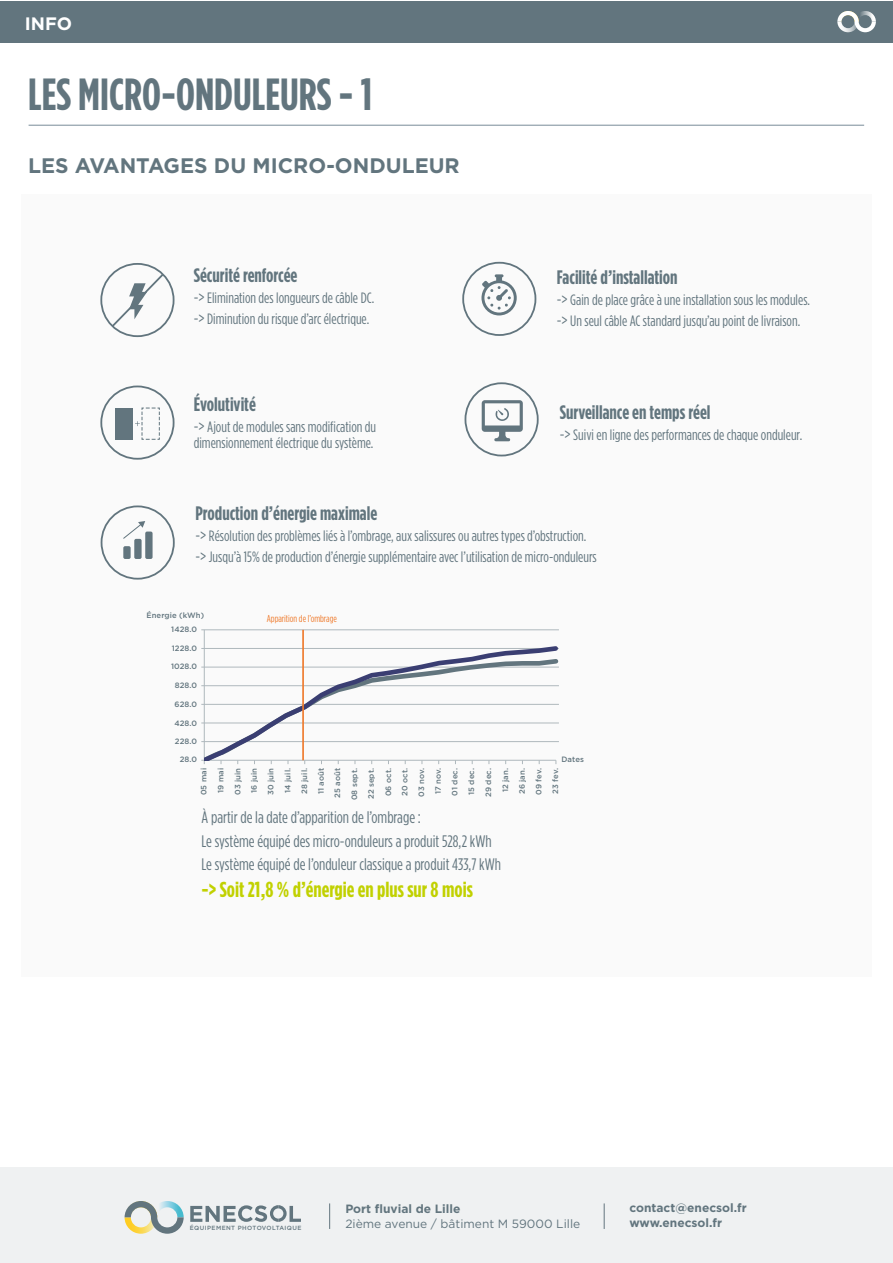
<style>
.page{position:relative;width:893px;height:1263px;background:#fff}
.page>*{position:absolute;margin:0;border:0;box-sizing:border-box;transform-origin:0 0}
.t1{font:700 condensed 45px "Gotham HTF";color:#62757e}
.t2{font:700 condensed 21.6px "Gotham HTF";color:#c1d100}
.t3{font:700 21px "Gotham HTF";color:#62757e}
.t4{font:700 condensed 19.5px "Gotham HTF";color:#62757e}
.t5{font:700 18px "Gotham HTF";color:#fff}
.t6{font:condensed 16.65px/23.4px "Gotham HTF";color:#62757e}
.t7{font:condensed 15px/21px "Gotham HTF";color:#62757e}
.t8{font:700 12px/15px "Gotham HTF";color:#62757e}
.t9{font:12px "Gotham HTF";color:#62757e}
.t10{font:condensed 10.05px "Gotham HTF";color:#ef7b2d}
.t11{font:500 7.8px/16.6px "Gotham HTF";letter-spacing:.01em;color:#62757e;text-align:right}
.t12{font:500 6px "Gotham HTF";letter-spacing:.07em;color:#62757e}
.s1{font-size:16.5px}
</style>
<div class="page">
<div style="left:21px;top:194px;width:851px;height:783px;background:#fafafa"></div>
<hr style="left:29px;top:125px;width:835px;height:1px;background:#798c99">
<div style="left:0;top:1168px;width:893px;height:95px;background:#eff1f2"></div>
<svg style="left:125px;top:1201px;width:59px;height:33px"></svg>
<svg style="left:190px;top:1205px;width:111px;height:17px"></svg>
<svg style="left:329px;top:1203px;width:1px;height:26px"></svg>
<svg style="left:604px;top:1203px;width:1px;height:26px"></svg>
<div style="left:100px;top:263px;width:74px;height:74px;border:2px solid #62757e;border-radius:50%"></div>
<svg style="left:110px;top:272px;width:55px;height:57px"></svg>
<div style="left:465px;top:382px;width:74px;height:74px;border:2px solid #62757e;border-radius:50%"></div>
<svg style="left:482px;top:400px;width:41px;height:41px"></svg>
<div style="left:462px;top:262px;width:74px;height:74px;border:2px solid #62757e;border-radius:50%"></div>
<svg style="left:481px;top:274px;width:36px;height:41px"></svg>
<div style="left:100px;top:385px;width:74px;height:75px;border:2px solid #62757e;border-radius:50%"></div>
<div style="left:116px;top:408px;width:17px;height:31px;background:#62757e"></div>
<svg style="left:135px;top:407px;width:25px;height:33px"></svg>
<div style="left:101px;top:505px;width:74px;height:75px;border:2px solid #62757e;border-radius:50%"></div>
<div style="left:123px;top:546px;width:8px;height:13px;background:#62757e;border-radius:2px"></div>
<div style="left:134px;top:539px;width:8px;height:20px;background:#62757e;border-radius:2px"></div>
<div style="left:145px;top:531px;width:8px;height:28px;background:#62757e;border-radius:2px"></div>
<svg style="left:123px;top:521px;width:22px;height:19px"></svg>
<svg style="left:203px;top:630px;width:354px;height:13px"></svg>
<hr style="left:201px;top:629px;width:358px;height:1px;background:#62757e">
<svg style="left:201px;top:643px;width:358px;height:121px"></svg>
<hr style="left:302px;top:630px;width:2px;height:130px;background:#ef7b2d">
<div style="left:0;top:1px;width:893px;height:41px;background:#62757e"></div>
<svg style="left:837px;top:11px;width:39px;height:21px"></svg>
<p class="t5" style="left:25px;top:13px;width:49px">INFO</p>
<h1 class="t1" style="left:28px;top:69px;width:346px">LES MICRO-ONDULEURS - 1</h1>
<h3 class="t3" style="left:28px;top:153px;width:433px">LES AVANTAGES DU MICRO-ONDULEUR</h3>
<h3 class="t4" style="left:194px;top:264px;width:105px">Sécurité renforcée</h3>
<p class="t7" style="left:194px;top:287px;width:182px"><span class="s1">-&gt;</span> Elimination des longueurs de câble DC. <span class="s1">-&gt;</span> Diminution du risque d’arc électrique.</p>
<h3 class="t4" style="left:194px;top:393px;width:64px">Évolutivité</h3>
<p class="t7" style="left:194px;top:418px;width:184px;line-height:16.5px"><span class="s1">-&gt;</span> Ajout de modules sans modification du dimensionnement électrique du système.</p>
<h3 class="t4" style="left:557px;top:266px;width:122px">Facilité d’installation</h3>
<p class="t7" style="left:557px;top:289px;width:255px"><span class="s1">-&gt;</span> Gain de place grâce à une installation sous les modules. <span class="s1">-&gt;</span> Un seul câble AC standard jusqu’au point de livraison.</p>
<h3 class="t4" style="left:560px;top:401px;width:152px">Surveillance en temps réel</h3>
<p class="t7" style="left:560px;top:424px;width:244px"><span class="s1">-&gt;</span> Suivi en ligne des performances de chaque onduleur.</p>
<h3 class="t4" style="left:195px;top:502px;width:183px">Production d’énergie maximale</h3>
<p class="t7" style="left:195px;top:525px;width:403px"><span class="s1">-&gt;</span> Résolution des problèmes liés à l’ombrage, aux salissures ou autres types d’obstruction. <span class="s1">-&gt;</span> Jusqu’à 15% de production d’énergie supplémentaire avec l’utilisation de micro-onduleurs</p>
<p class="t11" style="left:146px;top:607px;width:59px">Énergie (kWh)</p>
<p class="t11" style="left:171px;top:620px;width:27px">1428.0</p>
<p class="t11" style="left:172px;top:640px;width:27px">1228.0</p>
<p class="t11" style="left:171px;top:658px;width:28px">1028.0</p>
<p class="t11" style="left:175px;top:677px;width:24px">828.0</p>
<p class="t11" style="left:175px;top:696px;width:24px">628.0</p>
<p class="t11" style="left:174px;top:714px;width:24px">428.0</p>
<p class="t11" style="left:175px;top:733px;width:24px">228.0</p>
<p class="t11" style="left:180px;top:751px;width:19px">28.0</p>
<p class="t11" style="left:195px;top:795px;width:29px;rotate:-90deg">05 mai</p>
<p class="t10" style="left:267px;top:613px;width:72px">Apparition de l’ombrage</p>
<p class="t11" style="left:561px;top:751px;width:24px">Dates</p>
<p class="t11" style="left:212px;top:795px;width:29px;line-height:17.1px;text-align:left;rotate:-90deg">19 mai<br>03 juin</p>
<p class="t11" style="left:246px;top:800px;width:34px;rotate:-90deg">16 juin<br>30 juin<br>14 juil.<br>28 juil.<br>11 août<br>25 août<br>08 sept.<br>22 sept.</p>
<p class="t11" style="left:380px;top:797px;width:30px;rotate:-90deg">06 oct.<br>20 oct.<br>03 nov.<br>17 nov.<br>01 dec.<br>15 dec.<br>29 dec.<br>12 jan.<br>26 jan.<br>09 fev.<br>23 fev.</p>
<p class="t6" style="left:202px;top:806px;width:301px">À partir de la date d’apparition de l’ombrage :<br>Le système équipé des micro-onduleurs a produit 528,2 kWh<br>Le système équipé de l’onduleur classique a produit 433,7 kWh</p>
<h2 class="t2" style="left:202px;top:877px;width:273px">-&gt; Soit 21,8 % d’énergie en plus sur 8 mois</h2>
<p class="t12" style="left:190px;top:1225px;width:113px">ÉQUIPEMENT PHOTOVOLTAIQUE</p>
<p class="t8" style="left:345px;top:1201px;width:117px">Port fluvial de Lille</p>
<p class="t9" style="left:345px;top:1217px;width:236px">2ième avenue / bâtiment M 59000 Lille</p>
<p class="t8" style="left:629px;top:1199px;width:119px">contact@enecsol.fr www.enecsol.fr</p>
</div>
